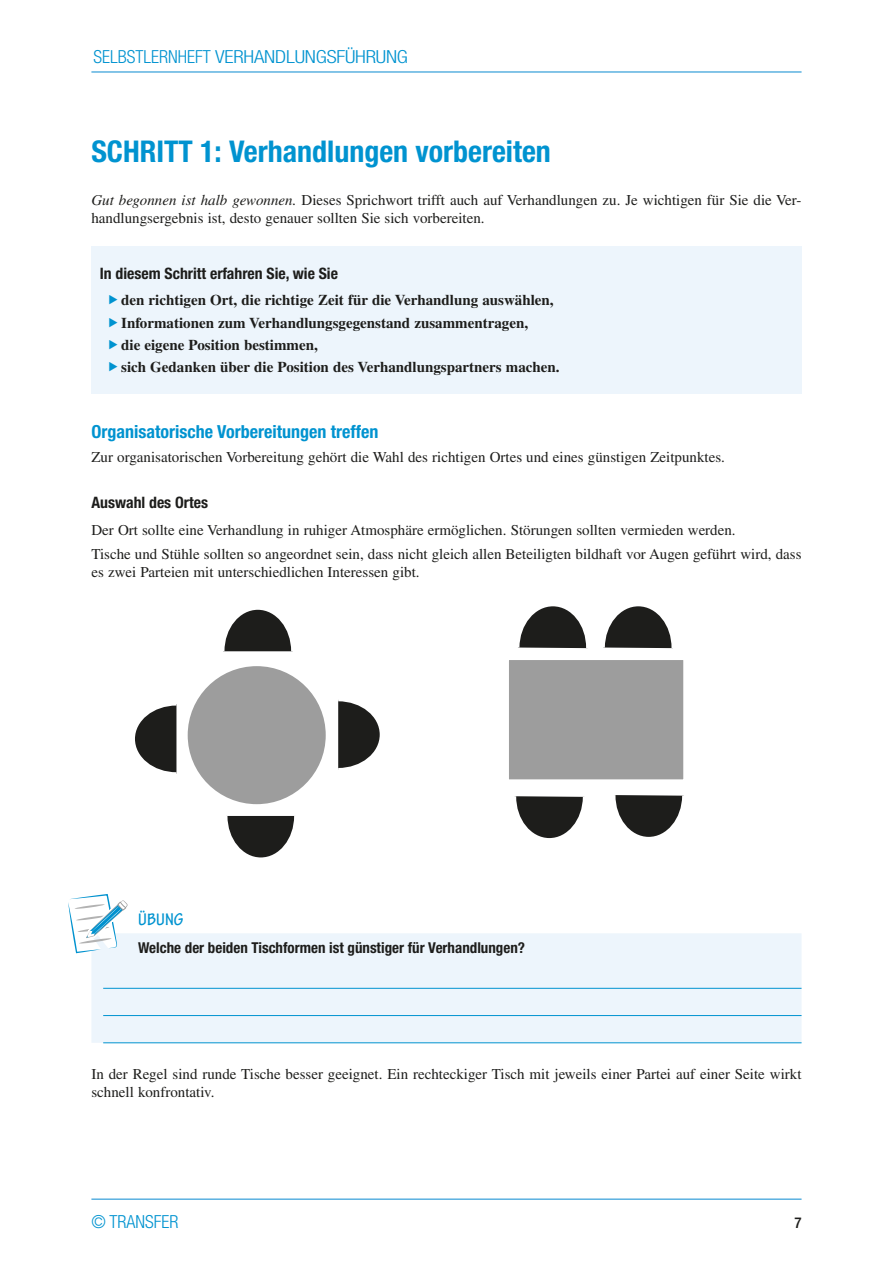
<style>
.page{position:relative;width:893px;height:1263px;background:#fff}
.page>*{position:absolute;margin:0;border:0;box-sizing:border-box;transform-origin:0 0}
.t1{font:700 condensed 30px "Helvetica Neue LT Std";color:#0093d0}
.t2{font:300 condensed 18px "Helvetica Neue LT Std";color:#0093d0}
.t3{font:700 condensed 18px "Helvetica Neue LT Std";color:#0093d0}
.t4{font:700 condensed 18px "Tekton Pro";color:#0093d0}
.t5{font:700 condensed 15.75px "Helvetica Neue LT Std";color:#1d1d1b}
.t6{font:15px/18px "Times LT Std";color:#1d1d1b}
.t7{font:700 15px/22.2px "Times LT Std";color:#1d1d1b}
.t8{font:700 condensed 15px "Helvetica Neue LT Std";color:#1d1d1b}
.t9{font:500 condensed 15px "Helvetica Neue LT Std";color:#1d1d1b}
.s1{font-style:italic}
</style>
<div class="page">
<hr style="left:91px;top:1198px;width:710px;height:2px;background:#5bb1e0">
<hr style="left:91px;top:71px;width:710px;height:2px;background:#5bb1e0">
<div style="left:91px;top:246px;width:710px;height:147px;background:#edf5fc"></div>
<div style="left:91px;top:933px;width:710px;height:110px;background:#edf5fc"></div>
<hr style="left:103px;top:988px;width:698px;height:1px;background:#0093d0">
<hr style="left:103px;top:1015px;width:698px;height:1px;background:#0093d0">
<hr style="left:103px;top:1042px;width:698px;height:1px;background:#0093d0">
<svg style="left:338px;top:700px;width:42px;height:70px"></svg>
<svg style="left:227px;top:816px;width:68px;height:42px"></svg>
<svg style="left:135px;top:704px;width:42px;height:70px"></svg>
<svg style="left:614px;top:795px;width:70px;height:42px"></svg>
<div style="left:186px;top:665px;width:141px;height:141px;background:#9d9d9d;border-radius:50%"></div>
<div style="left:185px;top:663px;width:144px;height:144px;border:3px solid #fff;border-radius:50%"></div>
<svg style="left:223px;top:609px;width:70px;height:43px"></svg>
<svg style="left:514px;top:796px;width:70px;height:43px"></svg>
<div style="left:506px;top:657px;width:180px;height:125px;background:#9d9d9d;border:3px solid #fff"></div>
<svg style="left:518px;top:606px;width:70px;height:43px"></svg>
<svg style="left:603px;top:606px;width:70px;height:43px"></svg>
<svg style="left:68px;top:894px;width:62px;height:59px"></svg>
<p class="t2" style="left:94px;top:46px;width:316px">SELBSTLERNHEFT VERHANDLUNGSFÜHRUNG</p>
<h1 class="t1" style="left:91px;top:133px;width:461px">SCHRITT 1: Verhandlungen vorbereiten</h1>
<p class="t6" style="left:91px;top:191px;width:712px"><span class="s1">Gut begonnen ist halb gewonnen.</span> Dieses Sprichwort trifft auch auf Verhandlungen zu. Je wichtigen für Sie die Ver&shy;handlungsergebnis ist, desto genauer sollten Sie sich vorbereiten.</p>
<p class="t5" style="left:100px;top:264px;width:240px">In diesem Schritt erfahren Sie, wie Sie</p>
<p class="t7" style="left:121px;top:289px;width:440px">den richtigen Ort, die richtige Zeit für die Verhandlung auswählen, Informationen zum Verhandlungsgegenstand zusammentragen,<br>die eigene Position bestimmen,<br>sich Gedanken über die Position des Verhandlungspartners machen.</p>
<p class="t3" style="left:91px;top:420px;width:289px">Organisatorische Vorbereitungen treffen</p>
<p class="t6" style="left:91px;top:448px;width:635px">Zur organisatorischen Vorbereitung gehört die Wahl des richtigen Ortes und eines günstigen Zeitpunktes.</p>
<p class="t5" style="left:91px;top:493px;width:118px">Auswahl des Ortes</p>
<p class="t6" style="left:91px;top:517px;width:712px;line-height:24.3px">Der Ort sollte eine Verhandlung in ruhiger Atmosphäre ermöglichen. Störungen sollten vermieden werden.<br>Tische und Stühle sollten so angeordnet sein, dass nicht gleich allen Beteiligten bildhaft vor Augen geführt wird, dass</p>
<p class="t6" style="left:91px;top:563px;width:330px">es zwei Parteien mit unterschiedlichen Interessen gibt.</p>
<p class="t4" style="left:138px;top:909px;width:47px">ÜBUNG</p>
<p class="t8" style="left:138px;top:938px;width:388px">Welche der beiden Tischformen ist günstiger für Verhandlungen?</p>
<p class="t6" style="left:91px;top:1064px;width:712px">In der Regel sind runde Tische besser geeignet. Ein rechteckiger Tisch mit jeweils einer Partei auf einer Seite wirkt schnell konfrontativ.</p>
<p class="t2" style="left:91px;top:1211px;width:89px">© TRANSFER</p>
<p class="t9" style="left:794px;top:1213px;width:9px">7</p>
</div>
